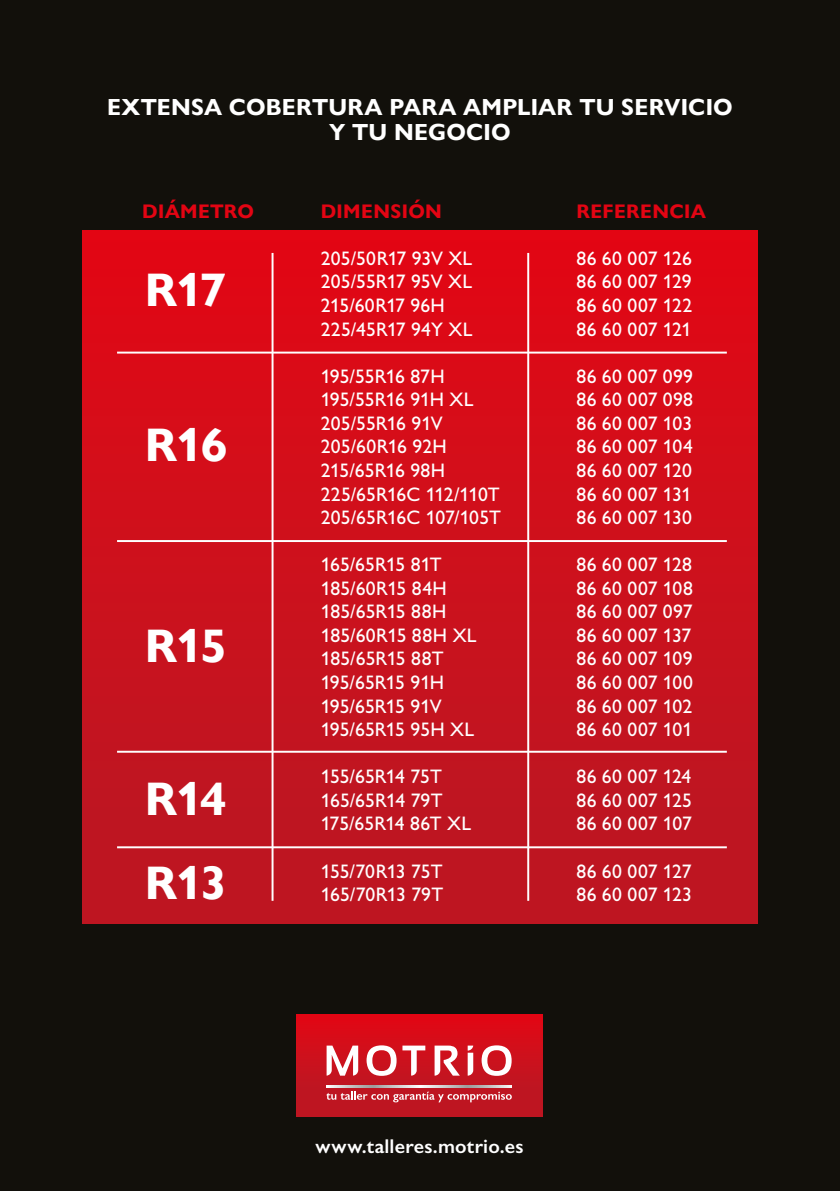
<style>
.page{position:relative;width:840px;height:1191px;background:#fff}
.page>*{position:absolute;margin:0;border:0;box-sizing:border-box;transform-origin:0 0}
.t1{font:700 47px/83.2px "Gill Sans Nova";letter-spacing:-.04em;color:#fff}
.t2{font:700 23.2px/25.4px "Gill Sans Nova";letter-spacing:.01em;color:#fff;text-align:center}
.t3{font:600 20px "Gill Sans";letter-spacing:.015em;color:#fff}
.t4{font:500 19.6px/23.6px "Gill Sans Nova";letter-spacing:.005em;color:#fff}
.t5{font:700 19.6px "Gill Sans Nova";letter-spacing:.015em;color:#e30413}
</style>
<div class="page">
<div style="left:0;top:0;width:839px;height:1191px;background:#12100b"></div>
<div style="left:297px;top:1014px;width:245px;height:102px;background:linear-gradient(to bottom,#e00915,#b71a25)"></div>
<svg style="left:326px;top:1045px;width:185px;height:30px;background:#df6e75"></svg>
<svg style="left:326px;top:1085px;width:185px;height:2px"></svg>
<svg style="left:326px;top:1091px;width:185px;height:11px;background:#cd4e57"></svg>
<div style="left:82px;top:231px;width:675px;height:692px;background:linear-gradient(to bottom,#e20915,#b91823)"></div>
<hr style="left:117px;top:351px;width:609px;height:2px;background:#fff">
<hr style="left:527px;top:253px;width:2px;height:647px;background:#fff">
<hr style="left:271px;top:253px;width:2px;height:647px;background:#fff">
<hr style="left:117px;top:540px;width:609px;height:2px;background:#fff">
<hr style="left:117px;top:750px;width:609px;height:2px;background:#fff">
<hr style="left:117px;top:846px;width:609px;height:2px;background:#fff">
<p class="t2" style="left:107px;top:95px;width:627px">EXTENSA COBERTURA PARA AMPLIAR TU SERVICIO<br>Y TU NEGOCIO</p>
<p class="t5" style="left:142px;top:199px;width:113px">DIÁMETRO</p>
<p class="t5" style="left:320px;top:199px;width:123px">DIMENSIÓN</p>
<h1 class="t1" style="left:145px;top:249px;width:83px">R17</h1>
<h1 class="t1" style="left:145px;top:404px;width:84px">R16</h1>
<h1 class="t1" style="left:145px;top:605px;width:84px">R15</h1>
<h1 class="t1" style="left:145px;top:758px;width:83px">R14<br>R13</h1>
<p class="t4" style="left:320px;top:246px;width:153px">205/50R17 93V XL<br>205/55R17 95V XL<br>215/60R17 96H<br>225/45R17 94Y XL</p>
<p class="t4" style="left:320px;top:364px;width:182px">195/55R16 87H<br>195/55R16 91H XL<br>205/55R16 91V<br>205/60R16 92H<br>215/65R16 98H<br>225/65R16C 112/110T<br>205/65R16C 107/105T</p>
<p class="t4" style="left:320px;top:552px;width:157px">165/65R15 81T<br>185/60R15 84H<br>185/65R15 88H<br>185/60R15 88H XL<br>185/65R15 88T<br>195/65R15 91H<br>195/65R15 91V<br>195/65R15 95H XL</p>
<p class="t4" style="left:320px;top:764px;width:152px">155/65R14 75T<br>165/65R14 79T<br>175/65R14 86T XL</p>
<p class="t4" style="left:320px;top:859px;width:124px">155/70R13 75T<br>165/70R13 79T</p>
<p class="t5" style="left:576px;top:199px;width:131px">REFERENCIA</p>
<p class="t4" style="left:576px;top:246px;width:117px;text-align:justify">86 60 007 126<br>86 60 007 129<br>86 60 007 122<br>86 60 007 121</p>
<p class="t4" style="left:576px;top:364px;width:118px;text-align:justify">86 60 007 099<br>86 60 007 098<br>86 60 007 103<br>86 60 007 104<br>86 60 007 120<br>86 60 007 131<br>86 60 007 130</p>
<p class="t4" style="left:576px;top:552px;width:118px;text-align:justify">86 60 007 128<br>86 60 007 108<br>86 60 007 097<br>86 60 007 137<br>86 60 007 109<br>86 60 007 100<br>86 60 007 102<br>86 60 007 101</p>
<p class="t4" style="left:576px;top:764px;width:117px;text-align:justify">86 60 007 124<br>86 60 007 125<br>86 60 007 107</p>
<p class="t4" style="left:576px;top:859px;width:117px">86 60 007 127<br>86 60 007 123</p>
<p class="t3" style="left:315px;top:1133px;width:209px">www.talleres.motrio.es</p>
</div>
